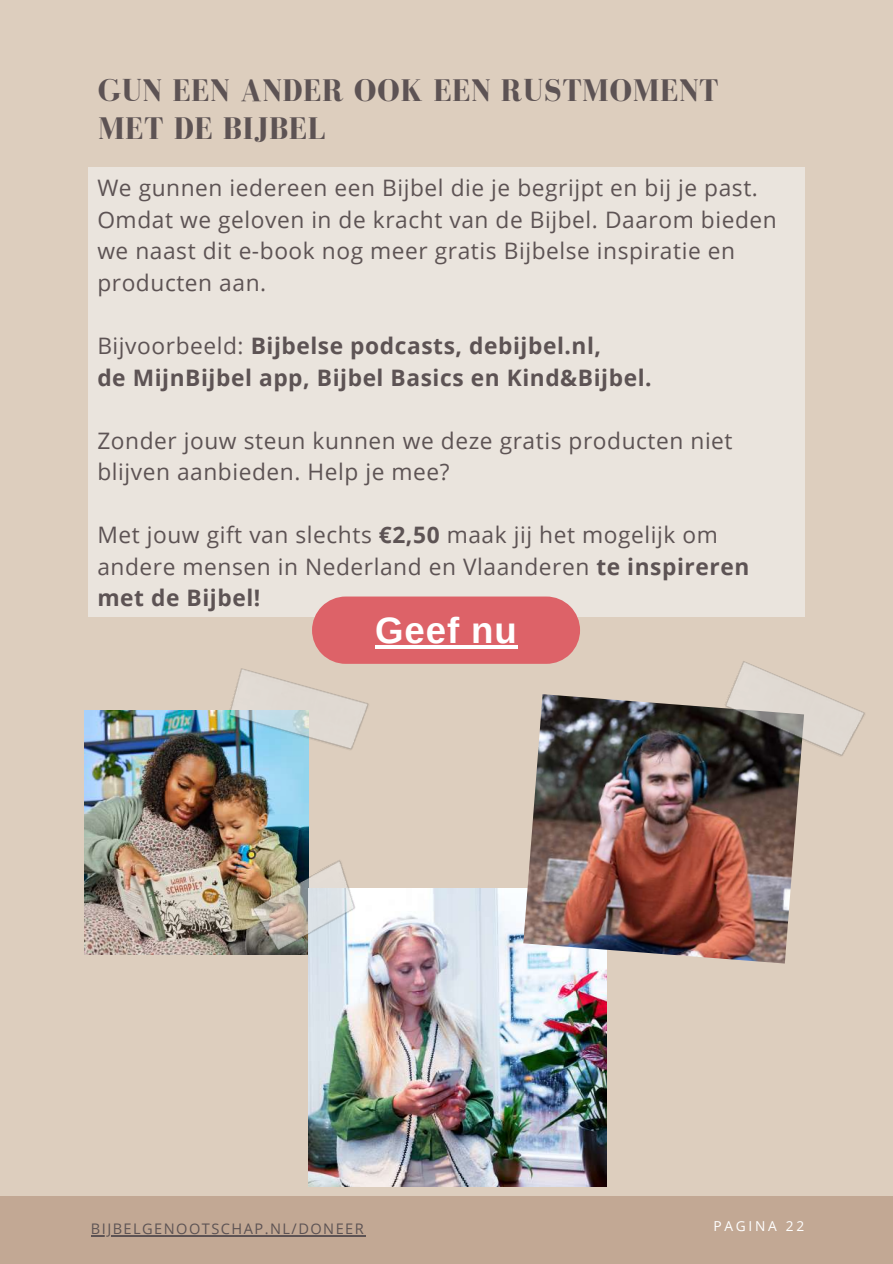
<style>
.page{position:relative;width:893px;height:1264px;background:#fff}
.page>*{position:absolute;margin:0;border:0;box-sizing:border-box;transform-origin:0 0}
.t1{font:700 36.6px "Arimo";letter-spacing:.025em;color:#fff}
.t2{font:700 32.1px/38.2px "Bodoni FLF";letter-spacing:.02em;color:#5d5354}
.t3{font:22.65px/31.5px "Open Sans";letter-spacing:.025em;color:#5d5354}
.t4{font:700 22.65px/31.5px "Open Sans";letter-spacing:.025em;color:#5d5354}
.t5{font:14.55px "Open Sans";letter-spacing:.1em;color:#5d5354}
.t6{font:13.65px "Open Sans";letter-spacing:.2em;color:#fff}
.s1{font-weight:400}
.s2{font-weight:700}
</style>
<div class="page">
<div style="left:0;top:0;width:892px;height:1263px;background:#ddcebe"></div>
<img style="left:84px;top:710px;width:224px;height:244px">
<img style="left:308px;top:888px;width:298px;height:298px">
<img style="left:523px;top:694px;width:278px;height:269px">
<img style="left:723px;top:661px;width:142px;height:98px">
<img style="left:250px;top:858px;width:116px;height:95px">
<div style="left:0;top:1196px;width:892px;height:67px;background:#c2a894"></div>
<div style="left:88px;top:167px;width:716px;height:449px;background:#eae4dd"></div>
<svg style="left:312px;top:596px;width:268px;height:68px;background:#dd6b6f"></svg>
<hr style="left:375px;top:645px;width:143px;height:3px;background:#fff">
<img style="left:227px;top:668px;width:142px;height:84px">
<hr style="left:91px;top:1235px;width:274px;height:1px;background:#5d5354">
<h2 class="t2" style="left:98px;top:71px;width:622px">GUN EEN ANDER OOK EEN RUSTMOMENT<br>MET DE BIJBEL</h2>
<p class="t3" style="left:97px;top:172px;width:680px">We gunnen iedereen een Bijbel die je begrijpt en bij je past.<br>Omdat we geloven in de kracht van de Bijbel. Daarom bieden we naast dit e-book nog meer gratis Bijbelse inspiratie en producten aan.</p>
<p class="t4" style="left:97px;top:329px;width:555px"><span class="s1">Bijvoorbeeld:</span> Bijbelse podcasts, debijbel.nl,<br>de MijnBijbel app, Bijbel Basics en Kind&amp;Bijbel.</p>
<p class="t3" style="left:97px;top:424px;width:636px">Zonder jouw steun kunnen we deze gratis producten niet blijven aanbieden. Help je mee?</p>
<p class="t3" style="left:97px;top:518px;width:653px">Met jouw gift van slechts <span class="s2">€2,50</span> maak jij het mogelijk om andere mensen in Nederland en Vlaanderen <span class="s2">te inspireren met de Bijbel!</span></p>
<h1 class="t1" style="left:375px;top:609px;width:143px">Geef nu</h1>
<p class="t5" style="left:91px;top:1218px;width:274px">BIJBELGENOOTSCHAP.NL/DONEER</p>
<p class="t6" style="left:713px;top:1216px;width:92px">PAGINA 22</p>
</div>
